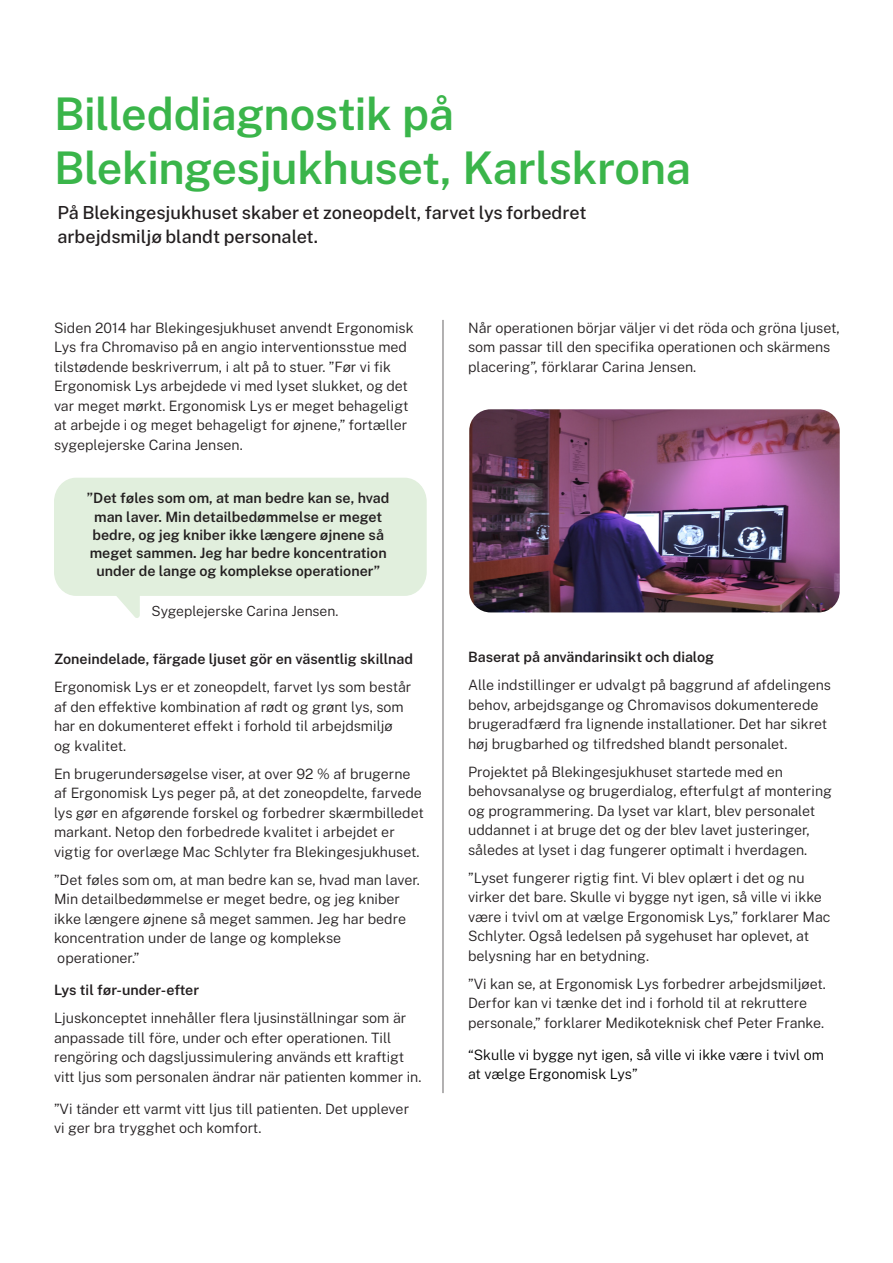
<style>
.page{position:relative;width:893px;height:1263px;background:#fff}
.page>*{position:absolute;margin:0;border:0;box-sizing:border-box;transform-origin:0 0}
.t1{font:600 45px/54px "Public Sans";letter-spacing:-.01em;color:#3ab54a}
.Brødtekst{font:500 18px "Public Sans";color:#231f20}
.t2{font:300 14.25px/19.5px "Public Sans";color:#231f20}
.t3{font:600 14.25px/18px "Public Sans";color:#231f20;text-align:center}
.t4{font:300 14.25px/19.5px "Public Sans";color:#000}
.t5{font:300 13.95px "Public Sans";color:#231f20}
</style>
<div class="page">
<img style="left:469px;top:409px;width:371px;height:203px">
<hr style="left:443px;top:320px;width:1px;height:773px;background:#231f20">
<svg style="left:54px;top:477px;width:373px;height:141px"></svg>
<p class="t1" style="left:54px;top:85px;width:638px">Billeddiagnostik på<br>Blekingesjukhuset, Karlskrona</p>
<p class="Brødtekst" style="left:58px;top:201px;width:531px">På Blekingesjukhuset skaber et zoneopdelt, farvet lys forbedret</p>
<p class="Brødtekst" style="left:58px;top:225px;width:262px">arbejdsmiljø blandt personalet.</p>
<p class="t2" style="left:54px;top:317px;width:361px">Siden 2014 har Blekingesjukhuset anvendt Ergonomisk Lys fra Chromaviso på en angio interventionsstue med tilstødende beskriverrum, i alt på to stuer. ”Før vi fik Ergonomisk Lys arbejdede vi med lyset slukket, og det var meget mørkt. Ergonomisk Lys er meget behageligt at arbejde i og meget behageligt for øjnene,” fortæller sygeplejerske Carina Jensen.</p>
<p class="t3" style="left:87px;top:489px;width:304px">”Det føles som om, at man bedre kan se, hvad man laver. Min detailbedømmelse er meget bedre, og jeg kniber ikke længere øjnene så meget sammen. Jeg har bedre koncentration under de lange og komplekse operationer”</p>
<p class="t5" style="left:151px;top:602px;width:189px">Sygeplejerske Carina Jensen.</p>
<p class="t3" style="left:54px;top:650px;width:361px">Zoneindelade, färgade ljuset gör en väsentlig skillnad</p>
<p class="t2" style="left:54px;top:677px;width:359px">Ergonomisk Lys er et zoneopdelt, farvet lys som består af den effektive kombination af rødt og grønt lys, som har en dokumenteret effekt i forhold til arbejdsmiljø og kvalitet.</p>
<p class="t2" style="left:54px;top:763px;width:371px">En brugerundersøgelse viser, at over 92 % af brugerne af Ergonomisk Lys peger på, at det zoneopdelte, farvede lys gør en afgørende forskel og forbedrer skærmbilledet markant. Netop den forbedrede kvalitet i arbejdet er vigtig for overlæge Mac Schlyter fra Blekingesjukhuset.</p>
<p class="t2" style="left:54px;top:869px;width:367px">”Det føles som om, at man bedre kan se, hvad man laver.<br>Min detailbedømmelse er meget bedre, og jeg kniber ikke længere øjnene så meget sammen. Jeg har bedre koncentration under de lange og komplekse operationer.”</p>
<p class="t3" style="left:54px;top:980px;width:147px">Lys til før-under-efter</p>
<p class="t2" style="left:54px;top:1008px;width:369px">Ljuskonceptet innehåller flera ljusinställningar som är anpassade till före, under och efter operationen. Till rengöring och dagsljussimulering används ett kraftigt vitt ljus som personalen ändrar när patienten kommer in.</p>
<p class="t2" style="left:54px;top:1098px;width:357px">”Vi tänder ett varmt vitt ljus till patienten. Det upplever vi ger bra trygghet och komfort.</p>
<p class="t2" style="left:468px;top:317px;width:373px">Når operationen börjar väljer vi det röda och gröna ljuset, som passar till den specifika operationen och skärmens placering”, förklarar Carina Jensen.</p>
<p class="t3" style="left:468px;top:647px;width:247px">Baserat på användarinsikt och dialog</p>
<p class="t2" style="left:468px;top:675px;width:364px">Alle indstillinger er udvalgt på baggrund af afdelingens behov, arbejdsgange og Chromavisos dokumenterede brugeradfærd fra lignende installationer. Det har sikret høj brugbarhed og tilfredshed blandt personalet.</p>
<p class="t2" style="left:468px;top:761px;width:365px">Projektet på Blekingesjukhuset startede med en behovsanalyse og brugerdialog, efterfulgt af montering og programmering. Da lyset var klart, blev personalet uddannet i at bruge det og der blev lavet justeringer, således at lyset i dag fungerer optimalt i hverdagen.</p>
<p class="t2" style="left:468px;top:867px;width:364px">”Lyset fungerer rigtig fint. Vi blev oplært i det og nu virker det bare. Skulle vi bygge nyt igen, så ville vi ikke være i tvivl om at vælge Ergonomisk Lys,” forklarer Mac Schlyter. Også ledelsen på sygehuset har oplevet, at belysning har en betydning.</p>
<p class="t2" style="left:468px;top:973px;width:359px">”Vi kan se, at Ergonomisk Lys forbedrer arbejdsmiljøet.<br>Derfor kan vi tænke det ind i forhold til at rekruttere personale,” forklarer Medikoteknisk chef Peter Franke.</p>
<p class="t4" style="left:468px;top:1044px;width:357px">“Skulle vi bygge nyt igen, så ville vi ikke være i tvivl om at vælge Ergonomisk Lys”</p>
</div>
